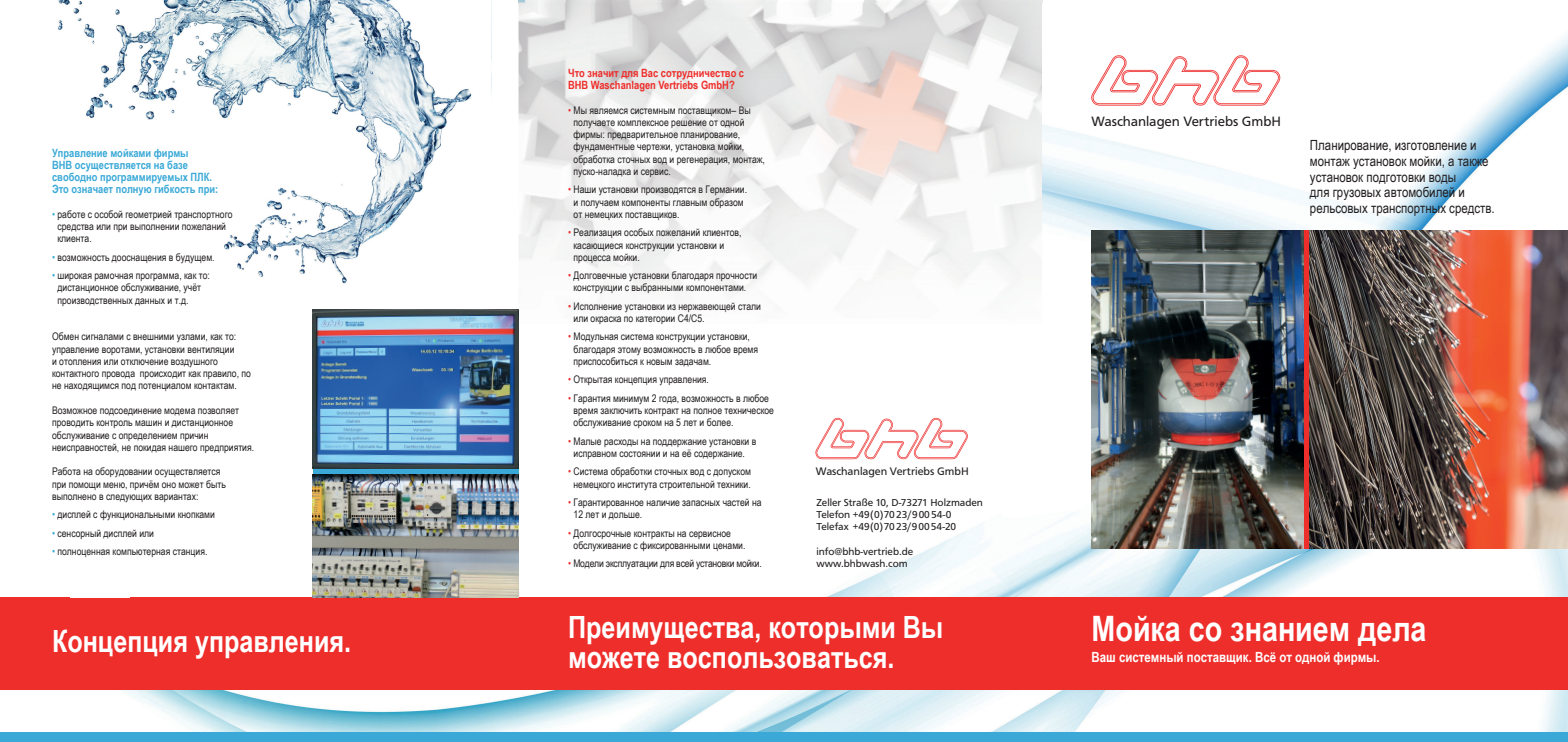
<style>
.page{position:relative;width:1568px;height:742px;background:#fff}
.page>*{position:absolute;margin:0;border:0;box-sizing:border-box;transform-origin:0 0}
.t1{font:700 35px "Arial Narrow";color:#fff}
.t2{font:700 30.62px/30.6px "Arial Narrow";color:#fff}
.t3{font:14px/15.8px "Arial Narrow";color:#231f20}
.t4{font:700 14px "Arial Narrow";color:#fff}
.t5{font:14px "Front Page";letter-spacing:-.005em;color:#231f20}
.t6{font:700 11.38px/12.2px "Arial Narrow";color:#3aa9d7}
.t7{font:700 11.38px/12.2px "Arial Narrow";color:#ee2e2b}
.t8{font:11.29px "Front Page";letter-spacing:-.005em;color:#231f20}
.t9{font:10.5px/12.2px "Arial Narrow";color:#231f20}
.t10{font:10.5px/12.2px "Front Page";color:#231f20}
.t11{font:10.5px "Arial Narrow";letter-spacing:-.02em;color:#231f20}
.s1{color:#3aa9d7}
.s2{color:#ee2e2b}
</style>
<div class="page">
<img style="left:121px;top:0;width:1447px;height:732px">
<img style="left:491px;top:257px;width:27px;height:28px">
<img style="left:491px;top:0;width:27px;height:257px">
<img style="left:57px;top:0;width:434px;height:285px">
<div style="left:0;top:732px;width:1568px;height:10px;background:#3aa9d7"></div>
<svg style="left:518px;top:324px;width:524px;height:274px"></svg>
<img style="left:518px;top:0;width:524px;height:2px">
<img style="left:518px;top:245px;width:99px;height:79px">
<img style="left:617px;top:2px;width:98px;height:322px">
<img style="left:518px;top:2px;width:99px;height:243px">
<img style="left:715px;top:2px;width:65px;height:322px">
<img style="left:780px;top:2px;width:98px;height:322px">
<img style="left:518px;top:2px;width:66px;height:163px">
<img style="left:878px;top:2px;width:164px;height:322px">
<img style="left:944px;top:213px;width:98px;height:111px">
<img style="left:518px;top:2px;width:33px;height:81px">
<img style="left:988px;top:128px;width:54px;height:108px">
<img style="left:712px;top:2px;width:35px;height:13px">
<img style="left:1023px;top:81px;width:19px;height:55px">
<img style="left:795px;top:2px;width:50px;height:18px">
<img style="left:960px;top:2px;width:49px;height:18px">
<div style="left:0;top:598px;width:1568px;height:92px;background:#ee2e2b"></div>
<div style="left:1150px;top:230px;width:342px;height:319px;background:linear-gradient(to bottom,#ee2e2b,#ee2e2b)"></div>
<img style="left:1310px;top:230px;width:258px;height:319px">
<img style="left:1091px;top:230px;width:212px;height:319px">
<img style="left:1087px;top:53px;width:195px;height:56px">
<img style="left:812px;top:416px;width:158px;height:45px">
<div style="left:313px;top:425px;width:205px;height:86px;background:linear-gradient(to right,#3aa9d7,#3aa9d7)"></div>
<img style="left:313px;top:475px;width:205px;height:123px">
<img style="left:313px;top:309px;width:205px;height:160px">
<div style="left:70px;top:270px;width:60px;height:327px;background:#fff"></div>
<p class="t6" style="left:52px;top:146px;width:168px">Управление мойками фирмы<br>BHB осуществляется на базе свободно программируемых ПЛК.<br>Это означает полную гибкость при:</p>
<p class="t9" style="left:57px;top:208px;width:177px;text-indent:-5px"><span class="s1">•</span> работе с особой геометрией транспортного средства или при выполнении пожеланий клиента.</p>
<p class="t9" style="left:52px;top:250px;width:164px"><span class="s1">•</span> возможность дооснащения в будущем.</p>
<p class="t9" style="left:57px;top:269px;width:154px;text-indent:-5px"><span class="s1">•</span> широкая рамочная программа, как то: дистанционное обслуживание, учёт производственных данных и т.д.</p>
<p class="t9" style="left:52px;top:330px;width:200px">Обмен сигналами с внешними узлами, как то: управление воротами, установки вентиляции<br>и отопления или отключение воздушного контактного провода происходит как правило, по не находящимся под потенциалом контактам.</p>
<p class="t9" style="left:52px;top:404px;width:203px">Возможное подсоединение модема позволяет проводить контроль машин и дистанционное обслуживание с определением причин неисправностей, не покидая нашего предприятия.</p>
<p class="t9" style="left:52px;top:465px;width:175px">Работа на оборудовании осуществляется при помощи меню, причём оно может быть выполнено в следующих вариантах:</p>
<p class="t9" style="left:52px;top:508px;width:164px"><span class="s1">•</span> дисплей с функциональными кнопками</p>
<p class="t9" style="left:52px;top:526px;width:103px"><span class="s1">•</span> сенсорный дисплей или</p>
<p class="t9" style="left:52px;top:544px;width:157px"><span class="s1">•</span> полноценная компьютерная станция.</p>
<h2 class="t2" style="left:52px;top:624px;width:300px">Концепция управления.</h2>
<p class="t7" style="left:568px;top:66px;width:177px">Что значит для Вас сотрудничество с<br>BHB Waschanlagen Vertriebs GmbH?</p>
<p class="t9" style="left:573px;top:103px;width:193px;text-indent:-5px"><span class="s2">•</span> Мы являемся системным поставщиком– Вы получаете комплексное решение от одной фирмы: предварительное планирование, фундаментные чертежи, установка мойки, обработка сточных вод и регенерация, монтаж, пуско-наладка и сервис.</p>
<p class="t9" style="left:573px;top:183px;width:175px;text-indent:-5px"><span class="s2">•</span> Наши установки производятся в Германии. и получаем компоненты главным образом от немецких поставщиков.</p>
<p class="t9" style="left:573px;top:226px;width:169px;text-indent:-5px"><span class="s2">•</span> Реализация особых пожеланий клиентов, касающиеся конструкции установки и процесса мойки.</p>
<p class="t9" style="left:568px;top:269px;width:191px;text-align:center"><span class="s2">•</span> Долговечные установки благодаря прочности конструкции с выбранными компонентами.</p>
<p class="t9" style="left:573px;top:299px;width:189px;text-indent:-5px"><span class="s2">•</span> Исполнение установки из нержавеющей стали или окраска по категории C4/C5.</p>
<p class="t9" style="left:573px;top:330px;width:186px;text-indent:-5px"><span class="s2">•</span> Модульная система конструкции установки, благодаря этому возможность в любое время приспособиться к новым задачам.</p>
<p class="t9" style="left:568px;top:373px;width:142px"><span class="s2">•</span> Открытая концепция управления.</p>
<p class="t9" style="left:573px;top:391px;width:202px;text-indent:-5px"><span class="s2">•</span> Гарантия минимум 2 года, возможность в любое время заключить контракт на полное техническое обслуживание сроком на 5 лет и более.</p>
<p class="t9" style="left:568px;top:434px;width:190px;text-align:center"><span class="s2">•</span> Малые расходы на поддержание установки в исправном состоянии и на её содержание.</p>
<p class="t9" style="left:568px;top:465px;width:184px;text-align:center"><span class="s2">•</span> Система обработки сточных вод с допуском немецкого института строительной техники.</p>
<p class="t9" style="left:573px;top:495px;width:190px;text-indent:-5px"><span class="s2">•</span> Гарантированное наличие запасных частей на<br>12 лет и дольше.</p>
<p class="t9" style="left:573px;top:526px;width:173px;text-indent:-5px"><span class="s2">•</span> Долгосрочные контракты на сервисное обслуживание с фиксированными ценами.</p>
<p class="t11" style="left:568px;top:556px;width:195px"><span class="s2">•</span> Модели эксплуатации для всей установки мойки.</p>
<p class="t8" style="left:816px;top:464px;width:154px">Waschanlagen Vertriebs GmbH</p>
<p class="t10" style="left:816px;top:496px;width:168px">Zeller Straße 10, D-73271 Holzmaden<br>Telefon +49(0)7023/90054-0<br>Telefax +49(0)7023/90054-20</p>
<p class="t10" style="left:816px;top:545px;width:98px">info@bhb-vertrieb.de www.bhbwash.com</p>
<h2 class="t2" style="left:568px;top:610px;width:377px">Преимущества, которыми Вы можете воспользоваться.</h2>
<h3 class="t5" style="left:1091px;top:113px;width:191px">Waschanlagen Vertriebs GmbH</h3>
<h3 class="t3" style="left:1310px;top:137px;width:186px">Планирование, изготовление и монтаж установок мойки, а также установок подготовки воды<br>для грузовых автомобилей и рельсовых транспортных средств.</h3>
<h1 class="t1" style="left:1091px;top:602px;width:336px">Мойка со знанием дела</h1>
<h3 class="t4" style="left:1091px;top:646px;width:289px">Ваш системный поставщик. Всё от одной фирмы.</h3>
</div>
